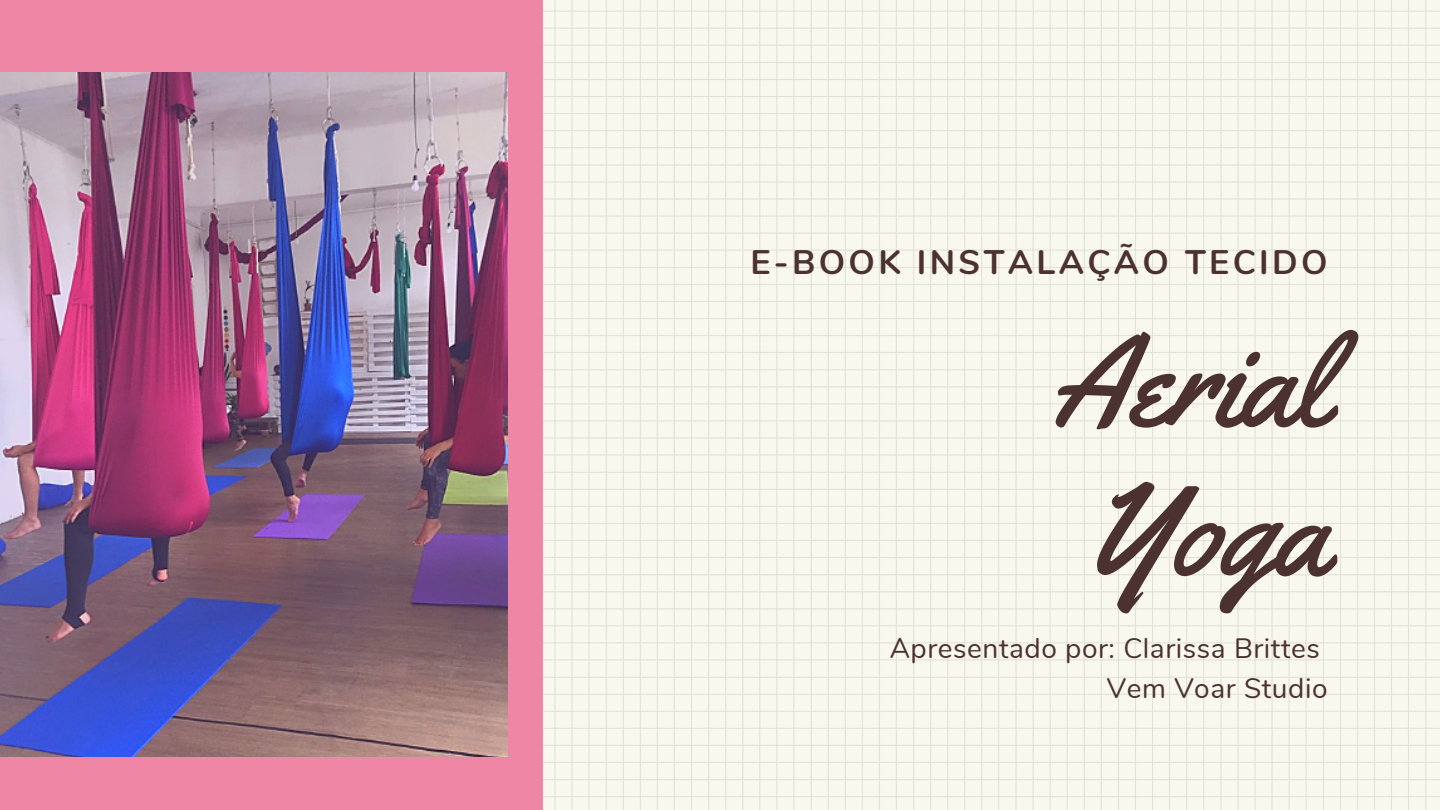
<style>
.page{position:relative;width:1440px;height:810px;background:#fff}
.page>*{position:absolute;margin:0;border:0;box-sizing:border-box;transform-origin:0 0}
.t1{font:130px/149.2px "Yellowtail";color:#4b3230}
.t2{font:700 34px "Nunito";letter-spacing:.1em;color:#4b3230}
.t3{font:28px/40.5px "Nunito";letter-spacing:.02em;color:#4b3230;text-align:right}
</style>
<div class="page">
<img style="left:542px;top:0;width:898px;height:810px">
<div style="left:0;top:0;width:542px;height:810px;background:#ef86a6"></div>
<img style="left:0;top:73px;width:507px;height:684px">
<p class="t2" style="left:750px;top:240px;width:579px">E-BOOK INSTALAÇÃO TECIDO</p>
<h1 class="t1" style="left:1052px;top:307px;width:277px">Aerial<br>Yoga</h1>
<p class="t3" style="left:890px;top:628px;width:439px">Apresentado por: Clarissa Brittes<br>Vem Voar Studio</p>
</div>
